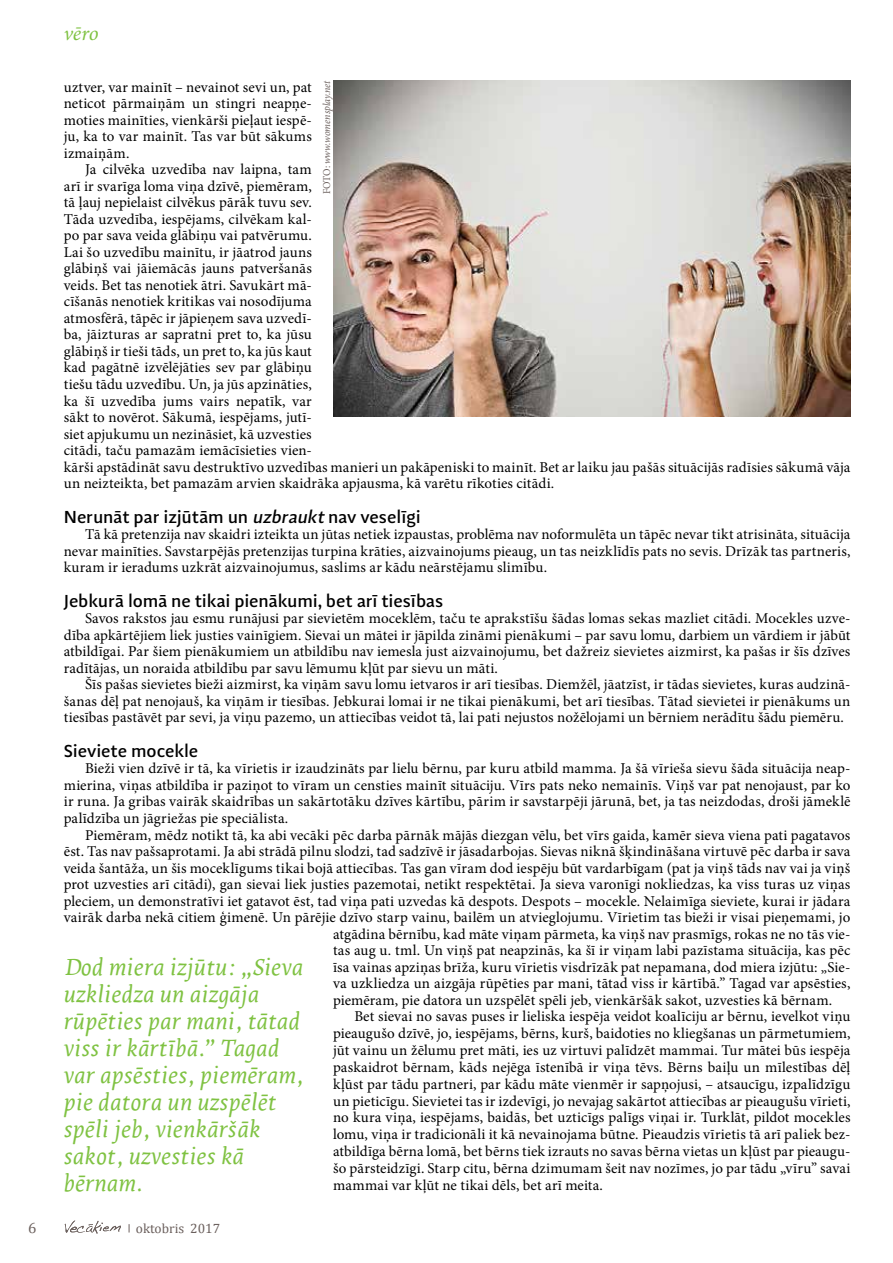
<style>
.page{position:relative;width:893px;height:1263px;background:#fff}
.page>*{position:absolute;margin:0;border:0;box-sizing:border-box;transform-origin:0 0}
.t1{font:italic 24px/27px "Leksa Pro";color:#7fc242}
.t2{font:italic 21px "Minion Pro";color:#7fc242}
.t3{font:500 18px "Adagio Sans";letter-spacing:-.01em;color:#000}
.t4{font:15px/16.5px "Minion Pro";letter-spacing:.01em;color:#000;text-align:justify}
.t5{font:15px "Cambria";color:#6b605d}
.t6{font:13.5px "Cambria";color:#6b605d}
.t7{font:italic 10.5px "Minion Pro";letter-spacing:-.005em;color:#6b605d;scale:.95 1}
.s1{font-style:normal}
.s2{font-style:italic}
</style>
<div class="page">
<svg style="left:65px;top:1221px;width:56px;height:13px"></svg>
<img style="left:333px;top:81px;width:517px;height:336px">
<h2 class="t2" style="left:64px;top:19px;width:36px">vēro</h2>
<p class="t7" style="left:320px;top:194px;width:121px;rotate:-90deg"><span class="s1">FOTO:</span> www.womensplay.net</p>
<p class="t4" style="left:64px;top:79px;width:250px">uztver, var mainīt – nevainot sevi un, pat neticot pārmaiņām un stingri neapņe&shy;moties mainīties, vienkārši pieļaut iespē&shy;ju, ka to var mainīt. Tas var būt sākums izmaiņām.</p>
<p class="t4" style="left:64px;top:161px;width:788px;text-align:left;text-indent:21px">Ja cilvēka uzvedība nav laipna, tam<br>arī ir svarīga loma viņa dzīvē, piemēram,<br>tā ļauj nepielaist cilvēkus pārāk tuvu sev.<br>Tāda uzvedība, iespējams, cilvēkam kal-<br>po par sava veida glābiņu vai patvērumu.<br>Lai šo uzvedību mainītu, ir jāatrod jauns<br>glābiņš vai jāiemācās jauns patveršanās<br>veids. Bet tas nenotiek ātri. Savukārt mā-<br>cīšanās nenotiek kritikas vai nosodījuma<br>atmosfērā, tāpēc ir jāpieņem sava uzvedī-<br>ba, jāizturas ar sapratni pret to, ka jūsu<br>glābiņš ir tieši tāds, un pret to, ka jūs kaut<br>kad pagātnē izvēlējāties sev par glābiņu<br>tiešu tādu uzvedību. Un, ja jūs apzināties,<br>ka šī uzvedība jums vairs nepatīk, var<br>sākt to novērot. Sākumā, iespējams, jutī-<br>siet apjukumu un nezināsiet, kā uzvesties<br>citādi, taču pamazām iemācīsieties vien-<br>kārši apstādināt savu destruktīvo uzvedības manieri un pakāpeniski to mainīt. Bet ar laiku jau pašās situācijās radīsies sākumā vāja un neizteikta, bet pamazām arvien skaidrāka apjausma, kā varētu rīkoties citādi.</p>
<p class="t3" style="left:64px;top:505px;width:359px">Nerunāt par izjūtām un <span class="s2">uzbraukt</span>nav veselīgi</p>
<p class="t4" style="left:64px;top:526px;width:788px;text-indent:21px">Tā kā pretenzija nav skaidri izteikta un jūtas netiek izpaustas, problēma nav noformulēta un tāpēc nevar tikt atrisināta, situācija nevar mainīties. Savstarpējās pretenzijas turpina krāties, aizvainojums pieaug, un tas neizklīdīs pats no sevis. Drīzāk tas partneris, kuram ir ieradums uzkrāt aizvainojumus, saslims ar kādu neārstējamu slimību.</p>
<p class="t3" style="left:64px;top:589px;width:381px">Jebkurā lomā ne tikai pienākumi, bet arī tiesības</p>
<p class="t4" style="left:64px;top:610px;width:788px;text-indent:21px">Savos rakstos jau esmu runājusi par sievietēm moceklēm, taču te aprakstīšu šādas lomas sekas mazliet citādi. Mocekles uzve&shy;dība apkārtējiem liek justies vainīgiem. Sievai un mātei ir jāpilda zināmi pienākumi – par savu lomu, darbiem un vārdiem ir jābūt atbildīgai. Par šiem pienākumiem un atbildību nav iemesla just aizvainojumu, bet dažreiz sievietes aizmirst, ka pašas ir šīs dzīves radītājas, un noraida atbildību par savu lēmumu kļūt par sievu un māti.</p>
<p class="t4" style="left:64px;top:676px;width:788px;text-indent:21px">Šīs pašas sievietes bieži aizmirst, ka viņām savu lomu ietvaros ir arī tiesības. Diemžēl, jāatzīst, ir tādas sievietes, kuras audzinā&shy;šanas dēļ pat nenojauš, ka viņām ir tiesības. Jebkurai lomai ir ne tikai pienākumi, bet arī tiesības. Tātad sievietei ir pienākums un tiesības pastāvēt par sevi, ja viņu pazemo, un attiecības veidot tā, lai pati nejustos nožēlojami un bērniem nerādītu šādu piemēru.</p>
<p class="t3" style="left:64px;top:739px;width:136px">Sieviete mocekle</p>
<p class="t4" style="left:64px;top:760px;width:788px;text-indent:21px">Bieži vien dzīvē ir tā, ka vīrietis ir izaudzināts par lielu bērnu, par kuru atbild mamma. Ja šā vīrieša sievu šāda situācija neap&shy;mierina, viņas atbildība ir paziņot to vīram un censties mainīt situāciju. Vīrs pats neko nemainīs. Viņš var pat nenojaust, par ko ir runa. Ja gribas vairāk skaidrības un sakārtotāku dzīves kārtību, pārim ir savstarpēji jārunā, bet, ja tas neizdodas, droši jāmeklē palīdzība un jāgriežas pie speciālista.</p>
<p class="t4" style="left:85px;top:826px;width:767px">Piemēram, mēdz notikt tā, ka abi vecāki pēc darba pārnāk mājās diezgan vēlu, bet vīrs gaida, kamēr sieva viena pati pagatavos</p>
<p class="t4" style="left:64px;top:843px;width:788px">ēst. Tas nav pašsaprotami. Ja abi strādā pilnu slodzi, tad sadzīvē ir jāsadarbojas. Sievas niknā šķindināšana virtuvē pēc darba ir sava</p>
<p class="t4" style="left:64px;top:859px;width:788px">veida šantāža, un šis moceklīgums tikai bojā attiecības. Tas gan vīram dod iespēju būt vardarbīgam (pat ja viņš tāds nav vai ja viņš</p>
<p class="t4" style="left:64px;top:876px;width:788px">prot uzvesties arī citādi), gan sievai liek justies pazemotai, netikt respektētai. Ja sieva varonīgi nokliedzas, ka viss turas uz viņas</p>
<p class="t4" style="left:64px;top:892px;width:788px">pleciem, un demonstratīvi iet gatavot ēst, tad viņa pati uzvedas kā despots. Despots – mocekle. Nelaimīga sieviete, kurai ir jādara</p>
<p class="t4" style="left:64px;top:909px;width:788px">vairāk darba nekā citiem ģimenē. Un pārējie dzīvo starp vainu, bailēm un atvieglojumu. Vīrietim tas bieži ir visai pieņemami, jo</p>
<p class="t4" style="left:333px;top:926px;width:519px">atgādina bērnību, kad māte viņam pārmeta, ka viņš nav prasmīgs, rokas ne no tās vie-</p>
<p class="t4" style="left:333px;top:942px;width:519px">tas aug u. tml. Un viņš pat neapzinās, ka šī ir viņam labi pazīstama situācija, kas pēc</p>
<p class="t4" style="left:333px;top:959px;width:519px">īsa vainas apziņas brīža, kuru vīrietis visdrīzāk pat nepamana, dod miera izjūtu: „Sie-</p>
<p class="t4" style="left:333px;top:975px;width:519px">va uzkliedza un aizgāja rūpēties par mani, tātad viss ir kārtībā.” Tagad var apsēsties,</p>
<p class="t4" style="left:333px;top:992px;width:501px">piemēram, pie datora un uzspēlēt spēli jeb, vienkāršāk sakot, uzvesties kā bērnam.</p>
<p class="t4" style="left:354px;top:1008px;width:498px">Bet sievai no savas puses ir lieliska iespēja veidot koalīciju ar bērnu, ievelkot viņu</p>
<p class="t4" style="left:333px;top:1025px;width:519px">pieaugušo dzīvē, jo, iespējams, bērns, kurš, baidoties no kliegšanas un pārmetumiem,</p>
<p class="t4" style="left:333px;top:1042px;width:519px">jūt vainu un žēlumu pret māti, ies uz virtuvi palīdzēt mammai. Tur mātei būs iespēja</p>
<p class="t4" style="left:333px;top:1059px;width:519px">paskaidrot bērnam, kāds nejēga īstenībā ir viņa tēvs. Bērns baiļu un mīlestības dēļ</p>
<p class="t4" style="left:333px;top:1076px;width:519px">kļūst par tādu partneri, par kādu māte vienmēr ir sapņojusi, – atsaucīgu, izpalīdzīgu</p>
<p class="t4" style="left:333px;top:1092px;width:519px">un pieticīgu. Sievietei tas ir izdevīgi, jo nevajag sakārtot attiecības ar pieaugušu vīrieti,</p>
<p class="t4" style="left:333px;top:1109px;width:519px">no kura viņa, iespējams, baidās, bet uzticīgs palīgs viņai ir. Turklāt, pildot mocekles</p>
<p class="t4" style="left:333px;top:1126px;width:519px">lomu, viņa ir tradicionāli it kā nevainojama būtne. Pieaudzis vīrietis tā arī paliek bez-</p>
<p class="t4" style="left:333px;top:1143px;width:519px">atbildīga bērna lomā, bet bērns tiek izrauts no savas bērna vietas un kļūst par pieaugu-</p>
<p class="t4" style="left:333px;top:1160px;width:519px">šo pārsteidzīgi. Starp citu, bērna dzimumam šeit nav nozīmes, jo par tādu „vīru” savai</p>
<p class="t4" style="left:333px;top:1177px;width:271px">mammai var kļūt ne tikai dēls, bet arī meita.</p>
<h1 class="t1" style="left:64px;top:953px;width:241px">Dod miera izjūtu: „Sieva uzkliedza un aizgāja rūpēties par mani, tātad viss ir kārtībā.” Tagad var apsēsties, piemēram, pie datora un uzspēlēt spēli jeb, vienkāršāk sakot, uzvesties kā bērnam.</h1>
<p class="t5" style="left:28px;top:1218px;width:10px">6</p>
<p class="t6" style="left:136px;top:1220px;width:86px">oktobris 2017</p>
</div>
